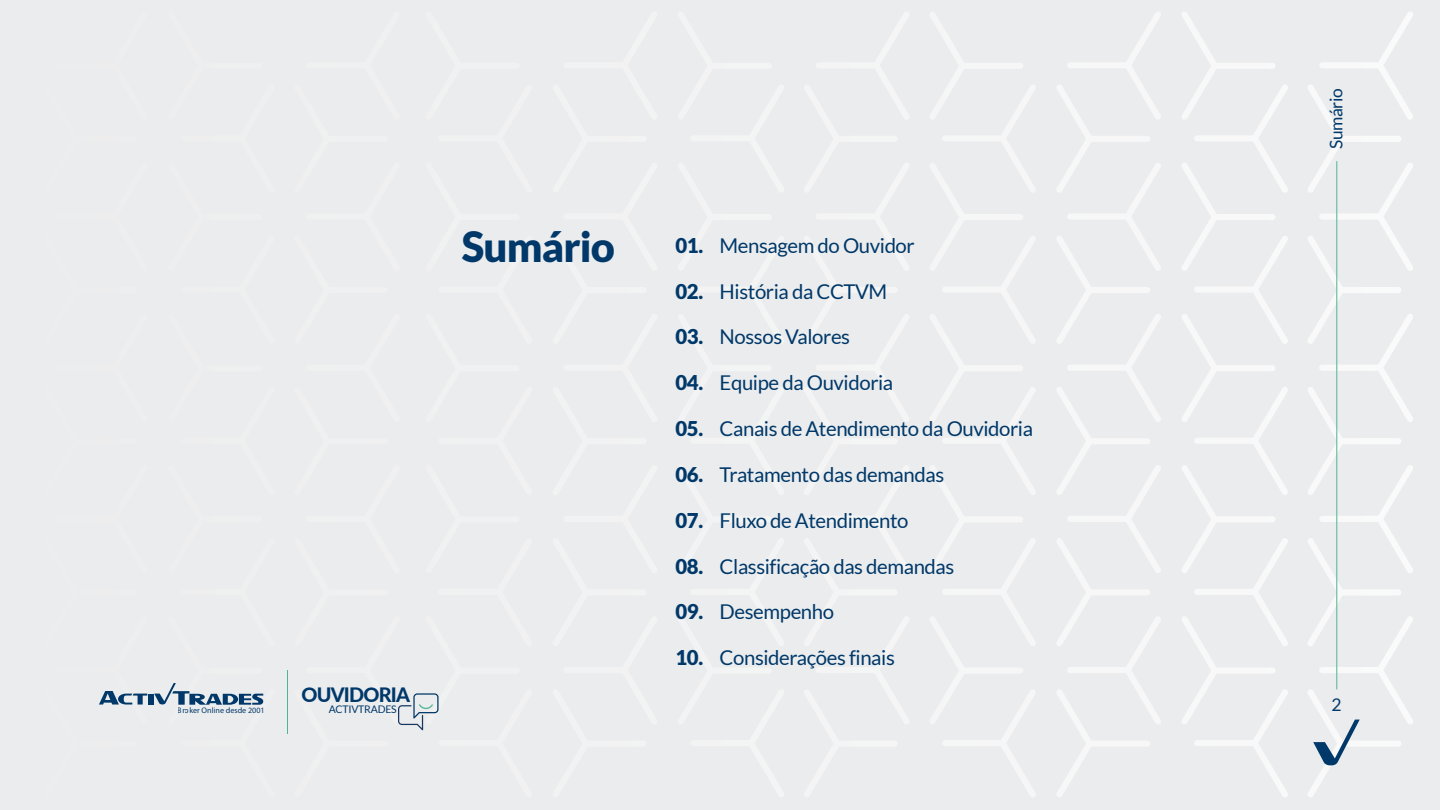
<style>
.page{position:relative;width:1440px;height:810px;background:#ebeced}
.page>*{position:absolute;margin:0;border:0;box-sizing:border-box;transform-origin:0 0}
.t1{font:900 41.7px "Lato";letter-spacing:-.02em;color:#003869}
.t2{font:20.4px "Lato";letter-spacing:-.02em;color:#003869}
.t3{font:900 20.4px "Lato";letter-spacing:-.02em;color:#003869}
.t4{font:800 19.8px "Lato";letter-spacing:-.04em;color:#003869}
.t5{font:17.4px "Lato";letter-spacing:-.02em;color:#003869}
.t6{font:10.43px "Lato";letter-spacing:-.02em;color:#003869}
.t7{font:8.1px "Myriad Pro";color:#003869}
</style>
<div class="page">
<svg style="left:1182px;top:12px;width:106px;height:785px"></svg>
<svg style="left:1057px;top:12px;width:104px;height:785px"></svg>
<svg style="left:977px;top:63px;width:58px;height:734px"></svg>
<hr style="left:288px;top:670px;width:1px;height:63px;background:#4db690">
<svg style="left:154px;top:683px;width:110px;height:22px"></svg>
<div style="left:148px;top:694px;width:6px;height:11px;background:#003869"></div>
<svg style="left:99px;top:691px;width:49px;height:14px"></svg>
<svg style="left:1308px;top:12px;width:105px;height:785px"></svg>
<h1 class="t1" style="left:462px;top:222px;width:155px">Sumário</h1>
<p class="t7" style="left:178px;top:705px;width:88px">Broker Online desde 2001</p>
<p class="t4" style="left:302px;top:680px;width:110px">OUVIDORIA</p>
<p class="t6" style="left:329px;top:704px;width:69px">ACTIVTRADES</p>
<p class="t3" style="left:676px;top:233px;width:29px">01.</p>
<p class="t3" style="left:676px;top:279px;width:29px">02.</p>
<p class="t3" style="left:676px;top:325px;width:29px">03.</p>
<p class="t3" style="left:676px;top:371px;width:29px">04.</p>
<p class="t3" style="left:676px;top:417px;width:29px">05.</p>
<p class="t3" style="left:676px;top:463px;width:29px">06.</p>
<p class="t3" style="left:676px;top:508px;width:29px">07.</p>
<p class="t3" style="left:676px;top:554px;width:29px">08.</p>
<p class="t3" style="left:676px;top:600px;width:29px">09.</p>
<p class="t3" style="left:676px;top:646px;width:29px">10.</p>
<p class="t2" style="left:720px;top:234px;width:197px">Mensagem do Ouvidor</p>
<p class="t2" style="left:720px;top:280px;width:169px">História da CCTVM</p>
<p class="t2" style="left:720px;top:326px;width:132px">Nossos Valores</p>
<p class="t2" style="left:720px;top:372px;width:175px">Equipe da Ouvidoria</p>
<p class="t2" style="left:720px;top:417px;width:315px">Canais de Atendimento da Ouvidoria</p>
<p class="t2" style="left:720px;top:463px;width:226px">Tratamento das demandas</p>
<p class="t2" style="left:720px;top:509px;width:190px">Fluxo de Atendimento</p>
<p class="t2" style="left:720px;top:555px;width:236px">Classificação das demandas</p>
<p class="t2" style="left:720px;top:601px;width:116px">Desempenho</p>
<p class="t2" style="left:720px;top:647px;width:177px">Considerações finais</p>
<p class="t5" style="left:1326px;top:149px;width:63px;rotate:-90deg">Sumário</p>
<p class="t5" style="left:1332px;top:695px;width:12px">2</p>
</div>
